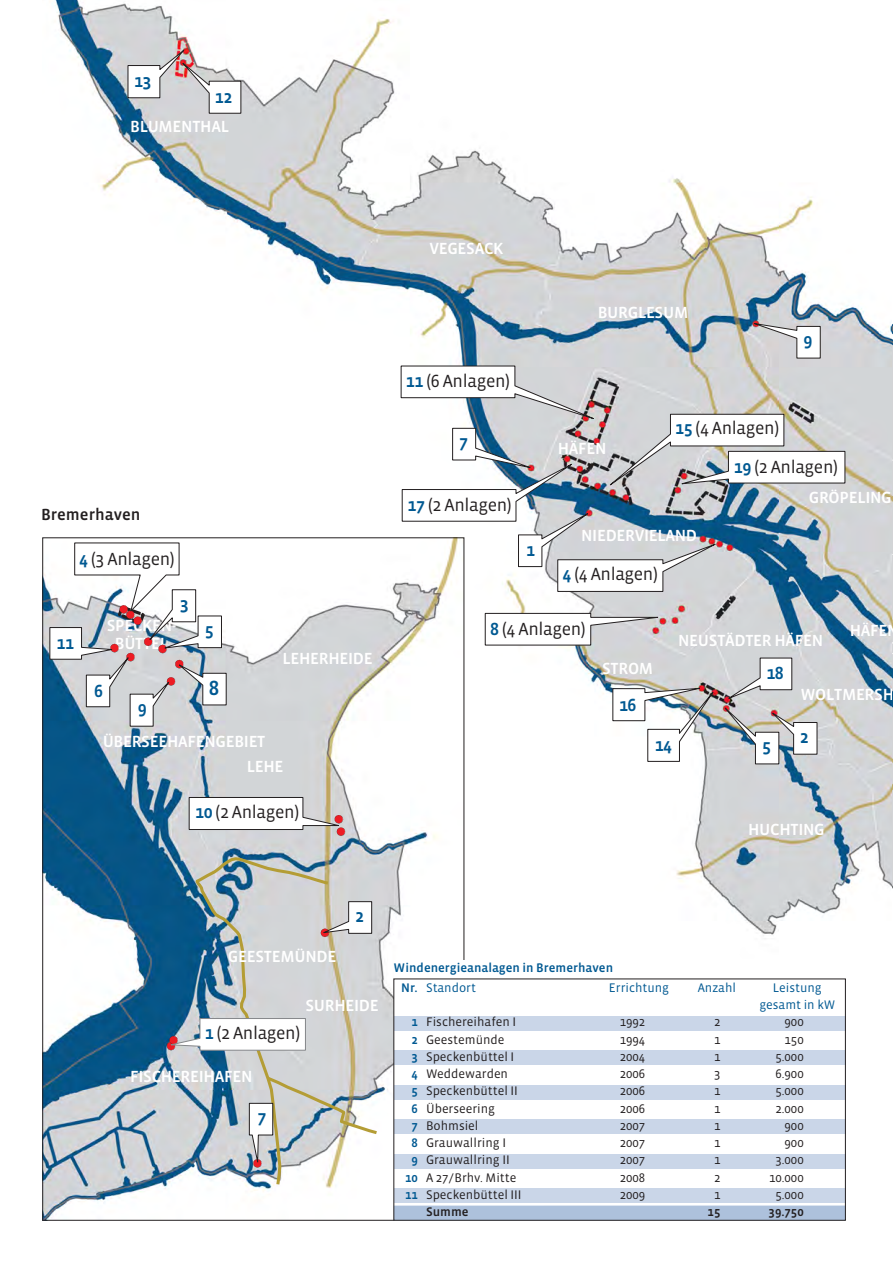
<style>
.page{position:relative;width:893px;height:1263px;background:#fff}
.page>*{position:absolute;margin:0;border:0;box-sizing:border-box;transform-origin:0 0}
.t1{font:21px "Vista Sans Med";color:#005992}
.t2{font:18px/38.1px "Vista Sans";letter-spacing:-.02em;color:#231f20}
.t3{font:18px "Vista Sans Med";letter-spacing:-.03em;color:#005992}
.t4{font:16.5px/18px "Vista Sans Med";letter-spacing:-.02em;color:#fff;text-align:center}
.t5{font:16.5px "Vista Sans Med";color:#231f20}
.t6{font:12.75px/17.2px "Vista Sans";color:#231f20;text-align:justify}
.t7{font:12.75px/17.2px "Vista Sans Med";color:#005992;text-align:center}
.t8{font:12.75px/17.2px "Vista Sans";color:#005992;text-align:center}
.t9{font:12.75px "Vista Sans Med";color:#231f20}
.s1{font-family:"Vista Sans Med";color:#005992}
</style>
<div class="page">
<img style="left:43px;top:0;width:850px;height:979px">
<svg style="left:127px;top:44px;width:115px;height:70px"></svg>
<svg style="left:746px;top:321px;width:75px;height:38px"></svg>
<svg style="left:484px;top:613px;width:186px;height:33px"></svg>
<svg style="left:400px;top:365px;width:446px;height:227px"></svg>
<svg style="left:612px;top:657px;width:206px;height:108px"></svg>
<img style="left:45px;top:540px;width:417px;height:678px">
<svg style="left:193px;top:856px;width:138px;height:332px;background:#afbdc4"></svg>
<svg style="left:188px;top:797px;width:157px;height:39px"></svg>
<svg style="left:49px;top:542px;width:178px;height:185px"></svg>
<svg style="left:319px;top:901px;width:53px;height:37px"></svg>
<svg style="left:166px;top:1018px;width:140px;height:33px"></svg>
<svg style="left:249px;top:1074px;width:131px;height:95px"></svg>
<div style="left:394px;top:960px;width:451px;height:260px;background:#fff"></div>
<div style="left:394px;top:1015px;width:451px;height:15px;background:#cad6e8"></div>
<div style="left:394px;top:1050px;width:451px;height:15px;background:#cad6e8"></div>
<div style="left:394px;top:1085px;width:451px;height:15px;background:#cad6e8"></div>
<div style="left:394px;top:1119px;width:451px;height:15px;background:#cad6e8"></div>
<div style="left:394px;top:1154px;width:451px;height:15px;background:#cad6e8"></div>
<div style="left:394px;top:1188px;width:451px;height:15px;background:#cad6e8"></div>
<div style="left:394px;top:1205px;width:451px;height:15px;background:#adc1dc"></div>
<h2 class="t3" style="left:134px;top:75px;width:19px">13</h2>
<p class="t4" style="left:130px;top:119px;width:100px">BLUMENTHAL</p>
<h2 class="t3" style="left:215px;top:90px;width:19px">12</h2>
<p class="t5" style="left:41px;top:508px;width:101px">Bremerhaven</p>
<h2 class="t2" style="left:79px;top:540px;width:97px"><span class="s1">4</span> (3 Anlagen)</h2>
<h2 class="t3" style="left:57px;top:637px;width:19px">11</h2>
<h2 class="t3" style="left:180px;top:597px;width:10px">3</h2>
<p class="t4" style="left:107px;top:618px;width:71px">SPECKEN-<br>BÜTTEL</p>
<h2 class="t3" style="left:205px;top:623px;width:10px">5</h2>
<h2 class="t3" style="left:94px;top:684px;width:10px">6</h2>
<h1 class="t1" style="left:209px;top:681px;width:12px">8</h1>
<h2 class="t3" style="left:138px;top:702px;width:10px">9</h2>
<p class="t4" style="left:103px;top:734px;width:164px">ÜBERSEEHAFENGEBIET</p>
<p class="t4" style="left:282px;top:651px;width:92px">LEHERHEIDE</p>
<p class="t4" style="left:247px;top:760px;width:38px">LEHE</p>
<h2 class="t2" style="left:195px;top:793px;width:106px"><span class="s1">10</span> (2 Anlagen)</h2>
<p class="t4" style="left:429px;top:241px;width:76px">VEGESACK</p>
<h2 class="t2" style="left:406px;top:361px;width:106px"><span class="s1">11</span> (6 Anlagen)</h2>
<h2 class="t3" style="left:459px;top:435px;width:10px">7</h2>
<h2 class="t2" style="left:408px;top:486px;width:106px"><span class="s1">17</span> (2 Anlagen)</h2>
<h2 class="t3" style="left:526px;top:543px;width:10px">1</h2>
<p class="t4" style="left:598px;top:305px;width:92px">BURGLESUM</p>
<h2 class="t3" style="left:803px;top:333px;width:10px">9</h2>
<p class="t4" style="left:558px;top:441px;width:50px">HÄFEN</p>
<h2 class="t2" style="left:734px;top:409px;width:106px;text-indent:-59px"><span class="s1">15</span> (4 Anlagen)<br><span class="s1">19</span> (2 Anlagen)</h2>
<p class="t4" style="left:809px;top:490px;width:85px">GRÖPELING</p>
<p class="t4" style="left:581px;top:528px;width:118px">NIEDERVIELAND</p>
<h2 class="t2" style="left:562px;top:554px;width:97px"><span class="s1">4</span> (4 Anlagen)</h2>
<h2 class="t2" style="left:490px;top:609px;width:97px"><span class="s1">8</span> (4 Anlagen)</h2>
<p class="t4" style="left:602px;top:661px;width:53px">STROM</p>
<h2 class="t3" style="left:619px;top:699px;width:19px">16</h2>
<p class="t4" style="left:678px;top:633px;width:147px">NEUSTÄDTER HÄFEN</p>
<h2 class="t3" style="left:766px;top:667px;width:19px">18</h2>
<p class="t4" style="left:850px;top:623px;width:50px">HÄFEN</p>
<p class="t4" style="left:800px;top:687px;width:95px">WOLTMERSH</p>
<h2 class="t3" style="left:655px;top:739px;width:19px">14</h2>
<h2 class="t3" style="left:762px;top:740px;width:11px">5</h2>
<h2 class="t3" style="left:800px;top:731px;width:10px">2</h2>
<p class="t4" style="left:748px;top:822px;width:78px">HUCHTING</p>
<h2 class="t3" style="left:355px;top:909px;width:10px">2</h2>
<p class="t4" style="left:228px;top:949px;width:110px">GEESTEMÜNDE</p>
<p class="t4" style="left:305px;top:998px;width:75px">SURHEIDE</p>
<h2 class="t2" style="left:205px;top:1014px;width:97px"><span class="s1">1</span> (2 Anlagen)</h2>
<p class="t4" style="left:130px;top:1069px;width:124px">FISCHEREIHAFEN</p>
<h2 class="t3" style="left:257px;top:1111px;width:10px">7</h2>
<p class="t7" style="left:394px;top:959px;width:221px">Windenergieanalagen in Bremerhaven</p>
<p class="t8" style="left:426px;top:980px;width:51px">Standort</p>
<p class="t6" style="left:426px;top:1014px;width:97px;text-align:left">Fischereihafen I<br>Geestemünde<br>Speckenbüttel I<br>Weddewarden<br>Speckenbüttel II<br>Überseering<br>Bohmsiel<br>Grauwallring I<br>Grauwallring II<br>A 27/Brhv. Mitte<br>Speckenbüttel III</p>
<p class="t9" style="left:426px;top:1206px;width:44px">Summe</p>
<p class="t8" style="left:609px;top:980px;width:62px">Errichtung</p>
<p class="t6" style="left:620px;top:1014px;width:27px">1992<br>1994<br>2004<br>2006<br>2006<br>2006<br>2007<br>2007<br>2007<br>2008<br>2009</p>
<p class="t7" style="left:401px;top:980px;width:18px">Nr.</p>
<p class="t7" style="left:405px;top:1014px;width:14px">1<br>2<br>3<br>4<br>5<br>6<br>7<br>8<br>9<br>10<br>11</p>
<p class="t8" style="left:698px;top:980px;width:40px">Anzahl</p>
<p class="t6" style="left:714px;top:1014px;width:8px">2<br>1<br>1<br>3<br>1<br>1<br>1<br>1<br>1<br>2<br>1</p>
<p class="t9" style="left:708px;top:1206px;width:14px">15</p>
<p class="t8" style="left:759px;top:980px;width:77px">Leistung gesamt in kW</p>
<p class="t6" style="left:769px;top:1014px;width:36px;text-align:right">900<br>150<br>5.000<br>6.900<br>5.000<br>2.000<br>900<br>900<br>3.000<br>10.000<br>5.000</p>
<p class="t9" style="left:769px;top:1206px;width:37px">39.750</p>
</div>
